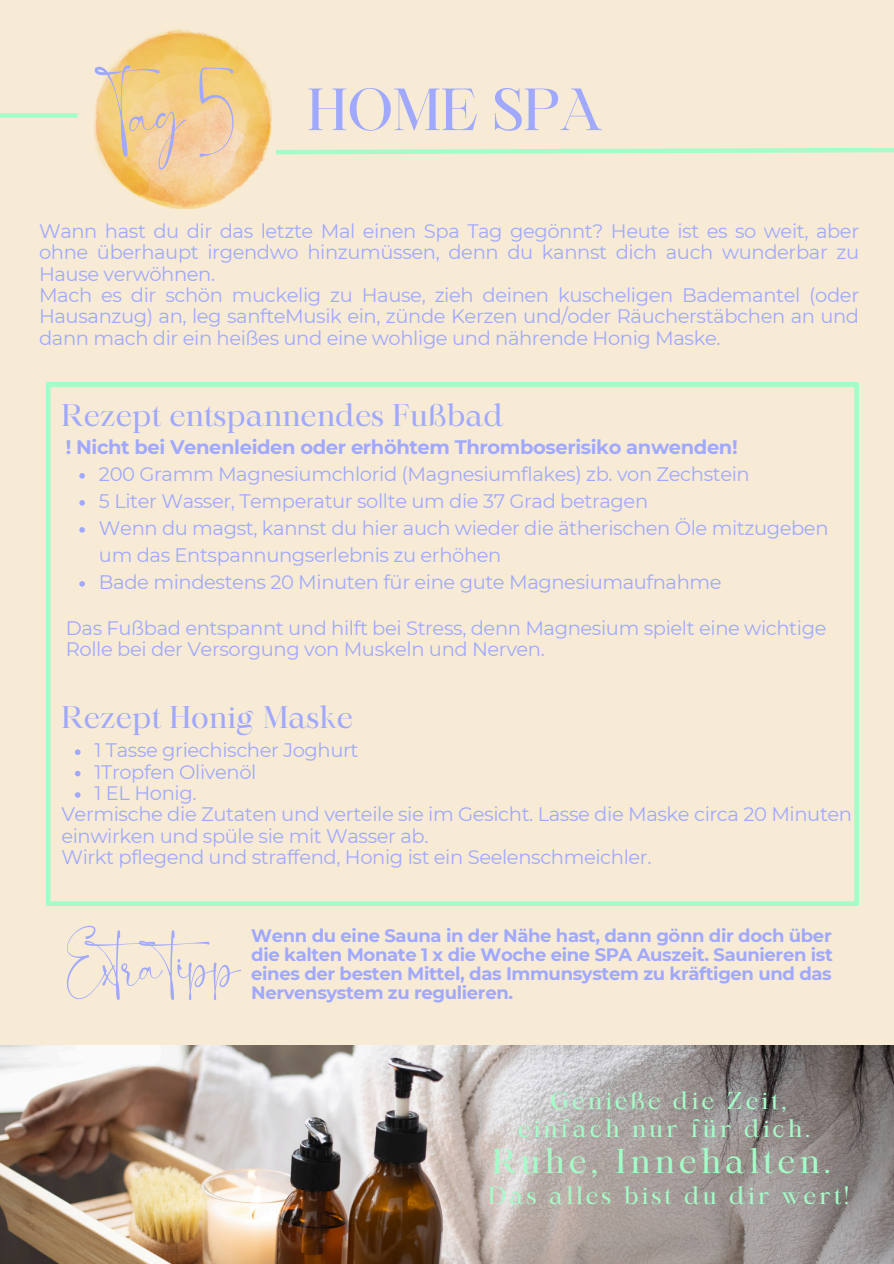
<style>
.page{position:relative;width:894px;height:1264px;background:#fff}
.page>*{position:absolute;margin:0;border:0;box-sizing:border-box;transform-origin:0 0}
.t1{font:113.85px "Blastine";color:#a1a9fe}
.t2{font:93.3px "Blastine";letter-spacing:-.02em;color:#a1a9fe}
.t3{font:57px "Maharlika";letter-spacing:-.02em;color:#a1a9fe}
.t4{font:33px "Maharlika";letter-spacing:.125em;color:#a4fdc8}
.t5{font:30px "Maharlika";color:#a1a9fe}
.t6{font:23.55px/28.2px "Maharlika";letter-spacing:.125em;color:#a4fdc8;text-align:center}
.t7{font:19.5px/21.3px "Montserrat";letter-spacing:-.02em;color:#a1a9fe}
.t8{font:700 19.5px "Montserrat";letter-spacing:-.02em;color:#a1a9fe}
.t9{font:700 18px/19.2px "Montserrat";letter-spacing:-.02em;color:#a1a9fe;text-align:justify}
</style>
<div class="page">
<div style="left:0;top:0;width:893px;height:1263px;background:#f7ebd6"></div>
<img style="left:95px;top:28px;width:176px;height:180px">
<svg style="left:275px;top:147px;width:618px;height:8px"></svg>
<div style="left:0;top:113px;width:78px;height:5px;background:#a4fdc8"></div>
<img style="left:0;top:1045px;width:893px;height:218px">
<svg style="left:46px;top:382px;width:812px;height:523px"></svg>
<svg style="left:75px;top:749px;width:5px;height:6px"></svg>
<svg style="left:75px;top:770px;width:5px;height:6px"></svg>
<svg style="left:75px;top:792px;width:5px;height:5px"></svg>
<svg style="left:79px;top:473px;width:6px;height:5px"></svg>
<svg style="left:79px;top:500px;width:6px;height:5px"></svg>
<svg style="left:79px;top:527px;width:6px;height:5px"></svg>
<svg style="left:79px;top:581px;width:6px;height:5px"></svg>
<p class="t1" style="left:95px;top:52px;width:140px">Tag5</p>
<h1 class="t3" style="left:306px;top:86px;width:298px">HOME SPA</h1>
<p class="t7" style="left:39px;top:220px;width:821px;text-align:justify">Wann hast du dir das letzte Mal einen Spa Tag gegönnt? Heute ist es so weit, aber ohne überhaupt irgendwo hinzumüssen, denn du kannst dich auch wunderbar zu Hause verwöhnen.</p>
<p class="t7" style="left:39px;top:284px;width:821px;text-align:justify">Mach es dir schön muckelig zu Hause, zieh deinen kuscheligen Bademantel (oder Hausanzug) an, leg sanfteMusik ein, zünde Kerzen und/oder Räucherstäbchen an und dann mach dir ein heißes und eine wohlige und nährende Honig Maske.</p>
<h6 class="t5" style="left:61px;top:403px;width:443px">Rezept entspannendes Fußbad</h6>
<p class="t8" style="left:66px;top:435px;width:673px">! Nicht bei Venenleiden oder erhöhtem Thromboserisiko anwenden!</p>
<p class="t7" style="left:99px;top:463px;width:652px">200 Gramm Magnesiumchlorid (Magnesiumflakes) zb. von Zechstein</p>
<p class="t7" style="left:99px;top:490px;width:550px">5 Liter Wasser, Temperatur sollte um die 37 Grad betragen</p>
<h2 class="t7" style="left:99px;top:514px;width:730px;line-height:27px">Wenn du magst, kannst du hier auch wieder die ätherischen Öle mitzugeben um das Entspannungserlebnis zu erhöhen</h2>
<h6 class="t7" style="left:99px;top:571px;width:624px">Bade mindestens 20 Minuten für eine gute Magnesiumaufnahme</h6>
<p class="t7" style="left:66px;top:617px;width:762px">Das Fußbad entspannt und hilft bei Stress, denn Magnesium spielt eine wichtige<br>Rolle bei der Versorgung von Muskeln und Nerven.</p>
<p class="t5" style="left:61px;top:705px;width:293px">Rezept Honig Maske</p>
<p class="t7" style="left:94px;top:739px;width:265px">1 Tasse griechischer Joghurt</p>
<p class="t7" style="left:94px;top:761px;width:163px">1Tropfen Olivenöl</p>
<h4 class="t7" style="left:94px;top:782px;width:103px">1 EL Honig.</h4>
<p class="t7" style="left:61px;top:803px;width:792px">Vermische die Zutaten und verteile sie im Gesicht. Lasse die Maske circa 20 Minuten einwirken und spüle sie mit Wasser ab.</p>
<p class="t7" style="left:61px;top:846px;width:591px">Wirkt pflegend und straffend, Honig ist ein Seelenschmeichler.</p>
<p class="t2" style="left:67px;top:914px;width:176px">Extratipp</p>
<p class="t9" style="left:251px;top:925px;width:583px">Wenn du eine Sauna in der Nähe hast, dann gönn dir doch über die kalten Monate 1 x die Woche eine SPA Auszeit. Saunieren ist eines der besten Mittel, das Immunsystem zu kräftigen und das</p>
<p class="t9" style="left:251px;top:982px;width:263px">Nervensystem zu regulieren.</p>
<h4 class="t6" style="left:517px;top:1088px;width:294px">Genieße die Zeit, einfach nur für dich.</h4>
<h4 class="t4" style="left:492px;top:1147px;width:340px">Ruhe, Innehalten.</h4>
<h4 class="t6" style="left:488px;top:1184px;width:362px">Das alles bist du dir wert!</h4>
</div>
